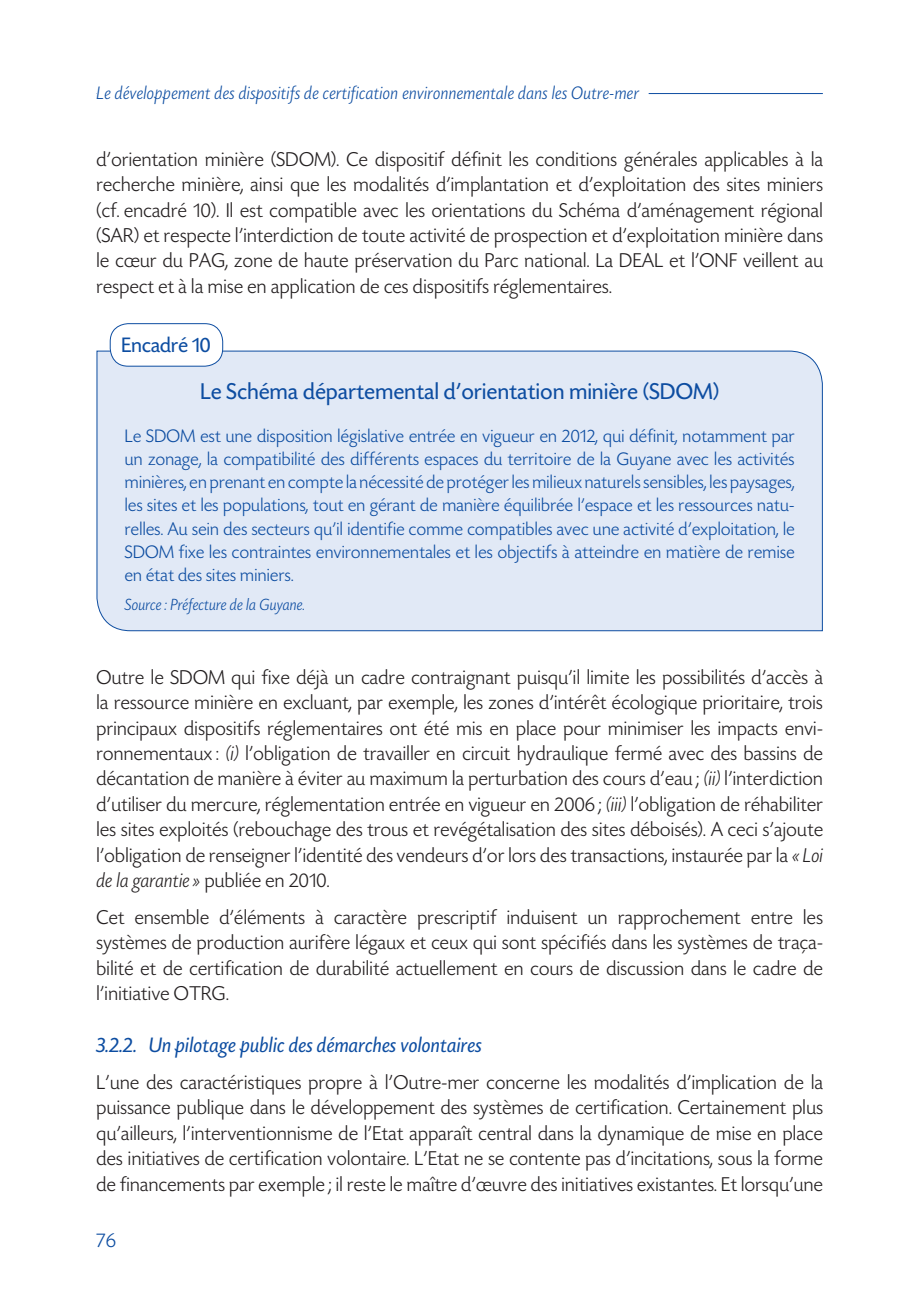
<style>
.page{position:relative;width:908px;height:1304px;background:#fff}
.page>*{position:absolute;margin:0;border:0;box-sizing:border-box;transform-origin:0 0}
.Titre_Encadré{font:24px "Today SH";letter-spacing:.02em;color:#0d4da1}
.Stitre2{font:italic 22px "Today SH";letter-spacing:.02em;color:#0d4da1}
.Titre_Tableau{font:22px "Today SH";letter-spacing:.01em;color:#0d4da1}
.Tx_courant{font:300 21px/25.4px "Today SH";letter-spacing:.02em;color:#231f20;text-align:justify}
.t1{font:300 21px "Today SH";color:#0d4da1}
.Tx_Encadré{font:300 19px/23.2px "Today SH";letter-spacing:.02em;color:#0d4da1;text-align:justify}
.t2{font:italic 300 19px "Today SH";letter-spacing:.03em;color:#0d4da1}
.Tx_Encadré-2{font:italic 300 17px "Today SH";letter-spacing:.02em;color:#0d4da1}
.s1{font-style:italic}
</style>
<div class="page">
<div style="left:96px;top:350px;width:727px;height:282px;background:#e1e9f6"></div>
<div style="left:110px;top:324px;width:112px;height:42px;background:#fff;border-radius:18px"></div>
<div style="left:110px;top:323px;width:113px;height:44px;border:1px solid #0d4da1;border-radius:18px"></div>
<hr style="left:96px;top:93px;width:726px;height:1px;background:#0d4da1">
<div style="left:96px;top:85px;width:552px;height:14px;background:#fff"></div>
<p class="t2" style="left:96px;top:83px;width:543px">Le développement des dispositifs de certification environnementale dans les Outre-mer</p>
<p class="Tx_courant" style="left:96px;top:147px;width:727px">d’orientation minière (SDOM). Ce dispositif définit les conditions générales applicables à la recherche minière, ainsi que les modalités d’implantation et d’exploitation des sites miniers (cf. encadré 10). Il est compatible avec les orientations du Schéma d’aménagement régional (SAR) et respecte l’interdiction de toute activité de prospection et d’exploitation minière dans le cœur du PAG, zone de haute préservation du Parc national. La DEAL et l’ONF veillent au respect et à la mise en application de ces dispositifs réglementaires.</p>
<p class="Titre_Tableau" style="left:121px;top:334px;width:91px">Encadré 10</p>
<p class="Titre_Encadré" style="left:200px;top:379px;width:519px">Le Schéma départemental d’orientation minière (SDOM)</p>
<p class="Tx_Encadré" style="left:125px;top:425px;width:671px">Le SDOM est une disposition législative entrée en vigueur en 2012, qui définit, notamment par un zonage, la compatibilité des différents espaces du territoire de la Guyane avec les activités minières, en prenant en compte la nécessité de protéger les milieux naturels sensibles, les paysages, les sites et les populations, tout en gérant de manière équilibrée l’espace et les ressources natu&shy;relles. Au sein des secteurs qu’il identifie comme compatibles avec une activité d’exploitation, le SDOM fixe les contraintes environnementales et les objectifs à atteindre en matière de remise en état des sites miniers.</p>
<p class="Tx_Encadré-2" style="left:125px;top:596px;width:181px">Source : Préfecture de la Guyane.</p>
<p class="Tx_courant" style="left:96px;top:665px;width:727px">Outre le SDOM qui fixe déjà un cadre contraignant puisqu’il limite les possibilités d’accès à la ressource minière en excluant, par exemple, les zones d’intérêt écologique prioritaire, trois principaux dispositifs réglementaires ont été mis en place pour minimiser les impacts envi&shy;ronnementaux: <span class="s1">(i)</span> l’obligation de travailler en circuit hydraulique fermé avec des bassins de décantation de manière à éviter au maximum la perturbation des cours d’eau ; <span class="s1">(ii)</span> l’interdiction d’utiliser du mercure, réglementation entrée en vigueur en 2006 ; <span class="s1">(iii)</span> l’obligation de réhabiliter les sites exploités (rebouchage des trous et revégétalisation des sites déboisés). A ceci s’ajoute l’obligation de renseigner l’identité des vendeurs d’or lors des transactions, instaurée par la <span class="s1">«Loi de la garantie»</span> publiée en 2010.</p>
<p class="Tx_courant" style="left:96px;top:905px;width:727px">Cet ensemble d’éléments à caractère prescriptif induisent un rapprochement entre les systèmes de production aurifère légaux et ceux qui sont spécifiés dans les systèmes de traça&shy;bilité et de certification de durabilité actuellement en cours de discussion dans le cadre de l’initiative OTRG.</p>
<p class="Stitre2" style="left:96px;top:1034px;width:386px">3.2.2. Un pilotage public des démarches volontaires</p>
<p class="Tx_courant" style="left:96px;top:1070px;width:727px">L’une des caractéristiques propre à l’Outre-mer concerne les modalités d’implication de la puissance publique dans le développement des systèmes de certification. Certainement plus qu’ailleurs, l’interventionnisme de l’Etat apparaît central dans la dynamique de mise en place des initiatives de certification volontaire. L’Etat ne se contente pas d’incitations, sous la forme de financements par exemple ; il reste le maître d’œuvre des initiatives existantes. Et lorsqu’une</p>
<p class="t1" style="left:96px;top:1230px;width:21px">76</p>
</div>
